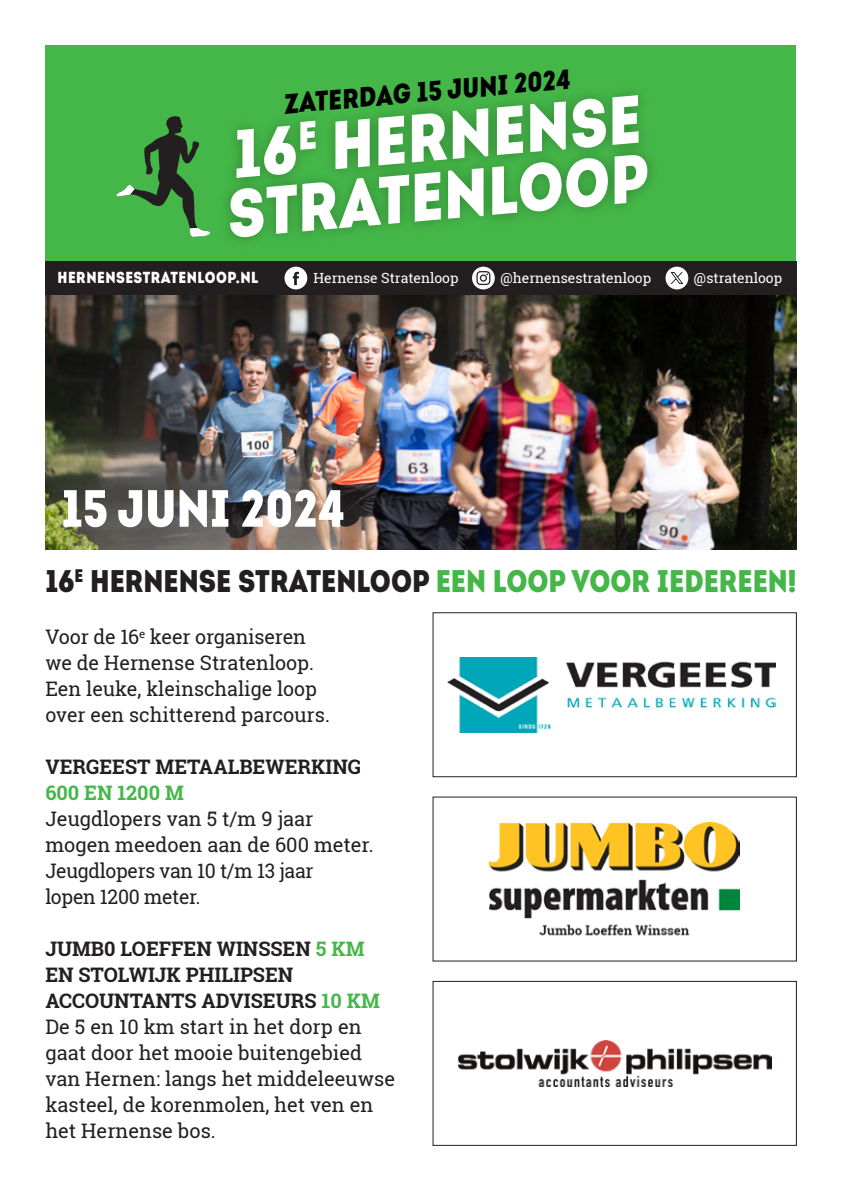
<style>
.page{position:relative;width:842px;height:1191px;background:#fff}
.page>*{position:absolute;margin:0;border:0;box-sizing:border-box;transform-origin:0 0}
.t1{font:67.6px/59.2px "Intro Cond Black Free";color:#fff}
.t2{font:52.2px "Intro Cond Black Free";color:#fff}
.t3{font:31.2px "Intro Cond Black Free";color:#231f20}
.t4{font:27.8px "Intro Cond Black Free";color:#000}
.t5{font:20px/26px "Roboto Slab";color:#231f20}
.t6{font:16px "Intro Cond Black Free";letter-spacing:.03em;color:#fff}
.t7{font:14px "Roboto Slab";color:#fff}
.s1{color:#45b749}
.s2{font-weight:700}
.s3{font-weight:700;color:#45b749}
</style>
<div class="page">
<img style="left:45px;top:294px;width:752px;height:255px">
<svg style="left:45px;top:45px;width:751px;height:249px;background:#42af45"></svg>
<svg style="left:116px;top:116px;width:94px;height:121px;background:#409342"></svg>
<div style="left:45px;top:261px;width:751px;height:33px;background:#231f20"></div>
<svg style="left:284px;top:267px;width:23px;height:22px"></svg>
<div style="left:472px;top:267px;width:23px;height:22px;background:#fff;border-radius:50%"></div>
<div style="left:665px;top:267px;width:23px;height:22px;background:#fff;border-radius:50%"></div>
<svg style="left:671px;top:272px;width:12px;height:12px"></svg>
<svg style="left:476px;top:271px;width:14px;height:14px"></svg>
<img style="left:447px;top:657px;width:328px;height:75px">
<div style="left:433px;top:612px;width:364px;height:165px;border:1px solid #231f20"></div>
<img style="left:458px;top:1040px;width:313px;height:46px">
<div style="left:433px;top:981px;width:364px;height:164px;border:1px solid #231f20"></div>
<img style="left:490px;top:822px;width:249px;height:114px">
<p class="t4" style="left:282px;top:85px;width:289px;rotate:-5deg">ZATERDAG 15 JUNI 2024</p>
<p class="t1" style="left:218px;top:124px;width:424px;rotate:-5deg">16<sup>E</sup> HERNENSE<br>STRATENLOOP</p>
<p class="t6" style="left:58px;top:267px;width:202px">HERNENSESTRATENLOOP.NL</p>
<p class="t7" style="left:313px;top:268px;width:146px">Hernense Stratenloop</p>
<p class="t7" style="left:500px;top:268px;width:152px">@hernensestratenloop</p>
<p class="t7" style="left:694px;top:268px;width:90px">@stratenloop</p>
<p class="t2" style="left:61px;top:473px;width:285px">15 JUNI 2024</p>
<p class="t3" style="left:45px;top:560px;width:753px">16<sup>E</sup> HERNENSE STRATENLOOP <span class="s1">EEN LOOP VOOR IEDEREEN!</span></p>
<p class="t5" style="left:45px;top:624px;width:286px">Voor de 16<sup>e</sup> keer organiseren we de Hernense Stratenloop.<br>Een leuke, kleinschalige loop over een schitterend parcours.</p>
<p class="t5" style="left:45px;top:754px;width:330px"><span class="s2">VERGEEST METAALBEWERKING<br></span><span class="s3">600 EN 1200 M<br></span>Jeugdlopers van 5 t/m 9 jaar mogen meedoen aan de 600 meter.<br>Jeugdlopers van 10 t/m 13 jaar<br>lopen 1200 meter.</p>
<p class="t5" style="left:45px;top:936px;width:351px"><span class="s2">JUMB0 LOEFFEN WINSSEN</span> <span class="s3">5 KM<br></span><span class="s2">EN STOLWIJK PHILIPSEN<br>ACCOUNTANTS ADVISEURS</span> <span class="s3">10 KM<br></span>De 5 en 10 km start in het dorp en gaat door het mooie buitengebied van Hernen: langs het middeleeuwse kasteel, de korenmolen, het ven en het Hernense bos.</p>
</div>
